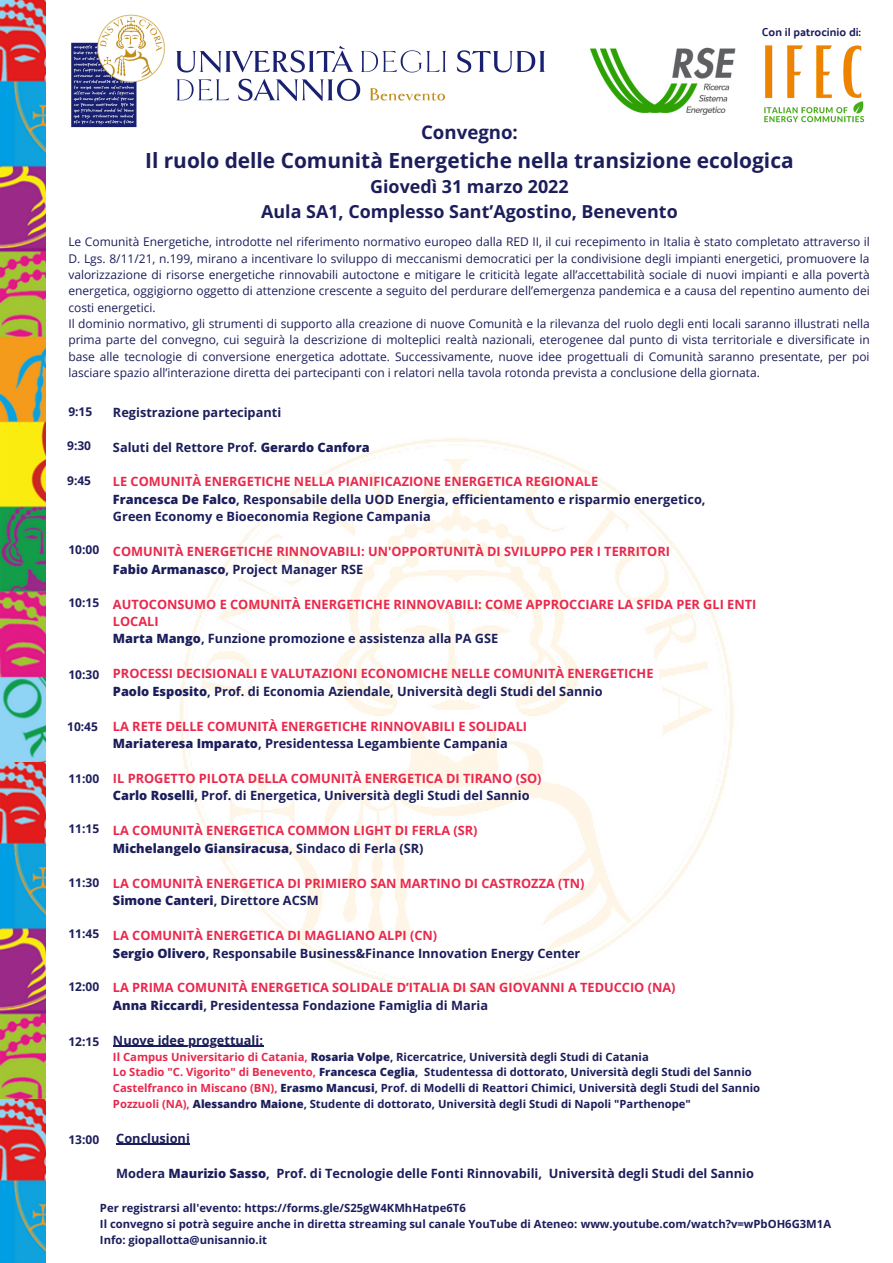
<style>
.page{position:relative;width:893px;height:1263px;background:#fff}
.page>*{position:absolute;margin:0;border:0;box-sizing:border-box;transform-origin:0 0}
.t1{font:700 20.92px "Open Sans";color:#1c1e5b}
.t2{font:700 18.6px "Open Sans";color:#1c1e5b}
.t3{font:700 17.92px "Open Sans";color:#1c1e5b}
.t4{font:700 12.75px "Open Sans";color:#1c1e5b}
.t5{font:700 12.75px/17.5px "Open Sans";color:#e9284c}
.t6{font:800 12.75px "Open Sans";color:#1c1e5b}
.t7{font:12px/16.4px "Open Sans";color:#1c1e5b;text-align:justify}
.t8{font:700 12px "Open Sans";color:#1c1e5b}
.t9{font:11.55px "Palanquin Dark";color:#1c1e5b}
.t10{font:700 11.25px "Open Sans";color:#1c1e5b}
.s1{font-weight:800}
.s2{font-weight:700}
.s3{color:#e9284c}
</style>
<div class="page">
<img style="left:0;top:0;width:46px;height:1263px">
<img style="left:130px;top:437px;width:604px;height:610px">
<img style="left:71px;top:14px;width:474px;height:114px">
<img style="left:589px;top:47px;width:147px;height:68px">
<img style="left:764px;top:45px;width:101px;height:78px">
<hr style="left:113px;top:1046px;width:150px;height:1px;background:#1c1e5b">
<hr style="left:116px;top:1144px;width:74px;height:1px;background:#1c1e5b">
<p class="t9" style="left:761px;top:25px;width:100px">Con il patrocinio di:</p>
<p class="t2" style="left:421px;top:119px;width:98px">Convegno:</p>
<p class="t1" style="left:145px;top:146px;width:650px">Il ruolo delle Comunità Energetiche nella transizione ecologica</p>
<p class="t3" style="left:370px;top:174px;width:200px">Giovedì 31 marzo 2022</p>
<p class="t3" style="left:261px;top:199px;width:418px">Aula SA1, Complesso Sant’Agostino, Benevento</p>
<p class="t7" style="left:68px;top:233px;width:803px">Le Comunità Energetiche, introdotte nel riferimento normativo europeo dalla RED II, il cui recepimento in Italia è stato completato attraverso il D. Lgs. 8/11/21, n.199, mirano a incentivare lo sviluppo di meccanismi democratici per la condivisione degli impianti energetici, promuovere la valorizzazione di risorse energetiche rinnovabili autoctone e mitigare le criticità legate all’accettabilità sociale di nuovi impianti e alla povertà energetica, oggigiorno oggetto di attenzione crescente a seguito del perdurare dell’emergenza pandemica e a causa del repentino aumento dei costi energetici.</p>
<p class="t7" style="left:68px;top:315px;width:803px">Il dominio normativo, gli strumenti di supporto alla creazione di nuove Comunità e la rilevanza del ruolo degli enti locali saranno illustrati nella prima parte del convegno, cui seguirà la descrizione di molteplici realtà nazionali, eterogenee dal punto di vista territoriale e diversificate in base alle tecnologie di conversione energetica adottate. Successivamente, nuove idee progettuali di Comunità saranno presentate, per poi lasciare spazio all’interazione diretta dei partecipanti con i relatori nella tavola rotonda prevista a conclusione della giornata.</p>
<p class="t4" style="left:113px;top:403px;width:170px">Registrazione partecipanti</p>
<p class="t4" style="left:113px;top:438px;width:258px">Saluti del Rettore Prof. <span class="s1">Gerardo Canfora</span></p>
<p class="t5" style="left:113px;top:473px;width:486px">LE COMUNITÀ ENERGETICHE NELLA PIANIFICAZIONE ENERGETICA REGIONALE</p>
<p class="t4" style="left:113px;top:490px;width:594px"><span class="s1">Francesca De Falco</span>, Responsabile della UOD Energia, efficientamento e risparmio energetico,</p>
<p class="t4" style="left:113px;top:508px;width:319px">Green Economy e Bioeconomia Regione Campania</p>
<p class="t5" style="left:113px;top:542px;width:558px">COMUNITÀ ENERGETICHE RINNOVABILI: UN'OPPORTUNITÀ DI SVILUPPO PER I TERRITORI</p>
<p class="t4" style="left:113px;top:560px;width:252px"><span class="s1">Fabio Armanasco</span>, Project Manager RSE</p>
<p class="t5" style="left:113px;top:595px;width:645px">AUTOCONSUMO E COMUNITÀ ENERGETICHE RINNOVABILI: COME APPROCCIARE LA SFIDA PER GLI ENTI<br>LOCALI</p>
<p class="t4" style="left:113px;top:630px;width:387px"><span class="s1">Marta Mango</span>, Funzione promozione e assistenza alla PA GSE</p>
<p class="t5" style="left:113px;top:665px;width:542px">PROCESSI DECISIONALI E VALUTAZIONI ECONOMICHE NELLE COMUNITÀ ENERGETICHE</p>
<p class="t4" style="left:113px;top:682px;width:491px"><span class="s1">Paolo Esposito</span>, Prof. di Economia Aziendale, Università degli Studi del Sannio</p>
<p class="t5" style="left:113px;top:717px;width:416px">LA RETE DELLE COMUNITÀ ENERGETICHE RINNOVABILI E SOLIDALI</p>
<p class="t4" style="left:113px;top:734px;width:396px"><span class="s1">Mariateresa Imparato</span>, Presidentessa Legambiente Campania</p>
<p class="t5" style="left:113px;top:769px;width:430px">IL PROGETTO PILOTA DELLA COMUNITÀ ENERGETICA DI TIRANO (SO)</p>
<p class="t4" style="left:113px;top:787px;width:418px"><span class="s1">Carlo Roselli</span>, Prof. di Energetica, Università degli Studi del Sannio</p>
<p class="t5" style="left:113px;top:822px;width:366px">LA COMUNITÀ ENERGETICA COMMON LIGHT DI FERLA (SR)</p>
<p class="t6" style="left:113px;top:839px;width:312px">Michelangelo Giansiracusa<span class="s2">, Sindaco di Ferla (SR)</span></p>
<p class="t5" style="left:113px;top:874px;width:473px">LA COMUNITÀ ENERGETICA DI PRIMIERO SAN MARTINO DI CASTROZZA (TN)</p>
<p class="t4" style="left:113px;top:891px;width:207px"><span class="s1">Simone Canteri</span>, Direttore ACSM</p>
<p class="t5" style="left:113px;top:926px;width:326px">LA COMUNITÀ ENERGETICA DI MAGLIANO ALPI (CN)</p>
<p class="t4" style="left:113px;top:944px;width:469px"><span class="s1">Sergio Olivero</span>, Responsabile Business&amp;Finance Innovation Energy Center</p>
<p class="t5" style="left:113px;top:979px;width:564px">LA PRIMA COMUNITÀ ENERGETICA SOLIDALE D’ITALIA DI SAN GIOVANNI A TEDUCCIO (NA)</p>
<p class="t4" style="left:113px;top:996px;width:377px"><span class="s1">Anna Riccardi</span>, Presidentessa Fondazione Famiglia di Maria</p>
<p class="t4" style="left:113px;top:1031px;width:152px">Nuove idee progettuali:</p>
<p class="t10" style="left:113px;top:1048px;width:537px"><span class="s3">Il Campus Universitario di Catania,</span> <span class="s1">Rosaria Volpe</span>, Ricercatrice, Università degli Studi di Catania</p>
<p class="t10" style="left:113px;top:1064px;width:640px"><span class="s3">Lo Stadio "C. Vigorito" di Benevento,</span> <span class="s1">Francesca Ceglia</span>, Studentessa di dottorato, Università degli Studi del Sannio</p>
<p class="t10" style="left:113px;top:1080px;width:648px"><span class="s3">Castelfranco in Miscano (BN),</span> <span class="s1">Erasmo Mancusi</span>, Prof. di Modelli di Reattori Chimici, Università degli Studi del Sannio</p>
<p class="t10" style="left:113px;top:1096px;width:579px"><span class="s3">Pozzuoli (NA),</span> <span class="s1">Alessandro Maione</span>, Studente di dottorato, Università degli Studi di Napoli "Parthenope"</p>
<p class="t4" style="left:116px;top:1129px;width:75px">Conclusioni</p>
<p class="t4" style="left:116px;top:1164px;width:639px">Modera <span class="s1">Maurizio Sasso</span>, Prof. di Tecnologie delle Fonti Rinnovabili, Università degli Studi del Sannio</p>
<p class="t10" style="left:100px;top:1200px;width:367px">Per registrarsi all'evento: https://forms.gle/S25gW4KMhHatpe6T6</p>
<p class="t10" style="left:100px;top:1216px;width:732px">Il convegno si potrà seguire anche in diretta streaming sul canale YouTube di Ateneo: www.youtube.com/watch?v=wPbOH6G3M1A</p>
<p class="t10" style="left:100px;top:1231px;width:169px">Info: giopallotta@unisannio.it</p>
<p class="t8" style="left:68px;top:403px;width:25px">9:15</p>
<p class="t8" style="left:67px;top:437px;width:25px">9:30</p>
<p class="t8" style="left:67px;top:473px;width:25px">9:45</p>
<p class="t8" style="left:68px;top:541px;width:32px">10:00</p>
<p class="t8" style="left:68px;top:594px;width:32px">10:15</p>
<p class="t8" style="left:68px;top:666px;width:32px">10:30</p>
<p class="t8" style="left:67px;top:718px;width:32px">10:45</p>
<p class="t8" style="left:68px;top:770px;width:32px">11:00</p>
<p class="t8" style="left:68px;top:820px;width:32px">11:15</p>
<p class="t8" style="left:68px;top:874px;width:32px">11:30</p>
<p class="t8" style="left:68px;top:925px;width:32px">11:45</p>
<p class="t8" style="left:68px;top:978px;width:32px">12:00</p>
<p class="t8" style="left:68px;top:1033px;width:32px">12:15</p>
<p class="t8" style="left:68px;top:1131px;width:32px">13:00</p>
</div>
